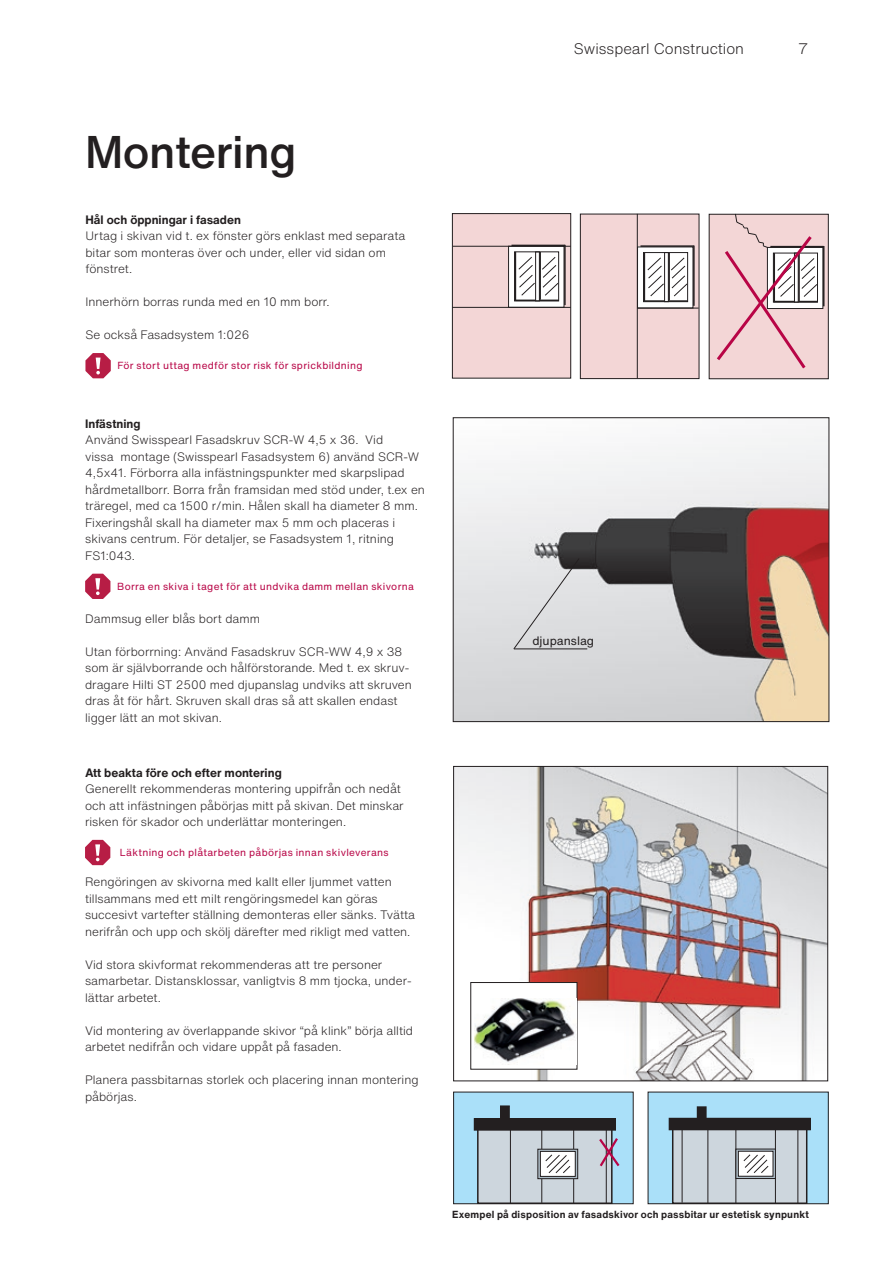
<style>
.page{position:relative;width:893px;height:1263px;background:#fff}
.page>*{position:absolute;margin:0;border:0;box-sizing:border-box;transform-origin:0 0}
.t1{font:500 45px "Helvetica Now Text";letter-spacing:-.01em;color:#231f20}
.t2{font:300 15px "Helvetica Now Text";color:#231f20}
.t3{font:300 12px/16.5px "Helvetica Now Text";color:#231f20}
.t4{font:700 12px "Helvetica Now Text";color:#231f20}
.t5{font:12px "Helvetica Now Text";color:#231f20}
.t6{font:10.2px "Helvetica Now Text";letter-spacing:.03em;color:#b80546}
.t7{font:700 10.2px "Helvetica Now Text";letter-spacing:.02em;color:#231f20}
</style>
<div class="page">
<svg style="left:85px;top:574px;width:25px;height:25px"></svg>
<svg style="left:85px;top:353px;width:26px;height:25px"></svg>
<img style="left:455px;top:430px;width:372px;height:290px">
<div style="left:453px;top:417px;width:376px;height:305px;border:1px solid #231f20"></div>
<svg style="left:513px;top:558px;width:67px;height:92px;background:#d4d5d7"></svg>
<hr style="left:514px;top:649px;width:73px;height:1px;background:#231f20">
<div style="left:452px;top:213px;width:42px;height:165px;background:#f3d6d6"></div>
<div style="left:491px;top:214px;width:80px;height:164px;background:#f3d6d6"></div>
<div style="left:621px;top:214px;width:78px;height:164px;background:#f3d6d6"></div>
<div style="left:580px;top:214px;width:42px;height:165px;background:#f3d6d6"></div>
<div style="left:749px;top:214px;width:79px;height:165px;background:#f3d6d6"></div>
<div style="left:709px;top:214px;width:43px;height:165px;background:#f3d6d6"></div>
<div style="left:767px;top:247px;width:56px;height:61px;background:#fff"></div>
<div style="left:773px;top:253px;width:45px;height:49px;border:1px solid #231f20"></div>
<hr style="left:770px;top:246px;width:54px;height:1px;background:#231f20">
<hr style="left:823px;top:246px;width:1px;height:60px;background:#231f20">
<svg style="left:510px;top:248px;width:52px;height:58px"></svg>
<div style="left:508px;top:246px;width:56px;height:62px;border:1px solid #231f20"></div>
<div style="left:515px;top:252px;width:44px;height:49px;background:#fff"></div>
<div style="left:514px;top:252px;width:45px;height:49px;border:1px solid #231f20"></div>
<div style="left:535px;top:251px;width:5px;height:50px;border:1px solid #231f20"></div>
<hr style="left:511px;top:245px;width:54px;height:1px;background:#231f20">
<hr style="left:564px;top:245px;width:2px;height:60px;background:#231f20">
<hr style="left:515px;top:252px;width:1px;height:49px;background:#231f20">
<hr style="left:539px;top:252px;width:2px;height:48px;background:#231f20">
<svg style="left:516px;top:257px;width:43px;height:44px"></svg>
<div style="left:637px;top:247px;width:56px;height:61px;background:#fff"></div>
<div style="left:643px;top:252px;width:45px;height:50px;border:1px solid #231f20"></div>
<div style="left:664px;top:252px;width:5px;height:50px;border:1px solid #231f20"></div>
<hr style="left:640px;top:245px;width:54px;height:2px;background:#231f20">
<hr style="left:693px;top:245px;width:2px;height:61px;background:#231f20">
<hr style="left:644px;top:253px;width:1px;height:49px;background:#231f20">
<hr style="left:644px;top:300px;width:21px;height:2px;background:#231f20">
<hr style="left:668px;top:300px;width:20px;height:2px;background:#231f20">
<hr style="left:668px;top:253px;width:2px;height:47px;background:#231f20">
<svg style="left:647px;top:257px;width:17px;height:39px"></svg>
<svg style="left:671px;top:258px;width:16px;height:38px"></svg>
<hr style="left:637px;top:214px;width:1px;height:164px;background:#231f20">
<hr style="left:637px;top:308px;width:62px;height:1px;background:#231f20">
<div style="left:709px;top:214px;width:120px;height:165px;border:1px solid #231f20"></div>
<div style="left:580px;top:214px;width:119px;height:165px;border:1px solid #231f20"></div>
<div style="left:452px;top:213px;width:119px;height:165px;border:1px solid #231f20"></div>
<hr style="left:452px;top:307px;width:119px;height:1px;background:#231f20">
<hr style="left:453px;top:246px;width:118px;height:1px;background:#231f20">
<svg style="left:714px;top:213px;width:103px;height:156px"></svg>
<svg style="left:85px;top:840px;width:25px;height:25px"></svg>
<img style="left:455px;top:768px;width:371px;height:311px">
<div style="left:453px;top:766px;width:375px;height:315px;border:1px solid #231f20"></div>
<div style="left:471px;top:982px;width:106px;height:87px;background:#fff"></div>
<div style="left:470px;top:982px;width:107px;height:87px;border:1px solid #231f20"></div>
<img style="left:475px;top:998px;width:101px;height:66px">
<div style="left:454px;top:1092px;width:179px;height:112px;background:#aae0f9"></div>
<div style="left:453px;top:1092px;width:180px;height:112px;border:1px solid #231f20"></div>
<div style="left:648px;top:1092px;width:180px;height:112px;background:#aae0f9"></div>
<div style="left:478px;top:1129px;width:134px;height:74px;background:#cdd6dd"></div>
<div style="left:477px;top:1128px;width:136px;height:76px;border:2px solid #231f20"></div>
<div style="left:474px;top:1118px;width:141px;height:12px;background:#231f20"></div>
<div style="left:500px;top:1106px;width:9px;height:16px;background:#231f20"></div>
<div style="left:500px;top:1106px;width:10px;height:16px;border:1px solid #231f20"></div>
<hr style="left:510px;top:1129px;width:1px;height:74px;background:#231f20">
<hr style="left:541px;top:1129px;width:1px;height:74px;background:#231f20">
<hr style="left:606px;top:1129px;width:1px;height:74px;background:#231f20">
<div style="left:673px;top:1119px;width:134px;height:84px;background:#cdd6dd"></div>
<div style="left:672px;top:1118px;width:135px;height:86px;border:2px solid #231f20"></div>
<div style="left:669px;top:1118px;width:141px;height:12px;background:#231f20"></div>
<hr style="left:573px;top:1128px;width:1px;height:75px;background:#231f20">
<hr style="left:682px;top:1129px;width:1px;height:74px;background:#231f20">
<hr style="left:798px;top:1129px;width:1px;height:74px;background:#231f20">
<hr style="left:775px;top:1119px;width:1px;height:85px;background:#231f20">
<hr style="left:736px;top:1129px;width:1px;height:75px;background:#231f20">
<hr style="left:708px;top:1128px;width:1px;height:75px;background:#231f20">
<svg style="left:599px;top:1135px;width:21px;height:34px"></svg>
<div style="left:538px;top:1149px;width:40px;height:30px;border:1px solid #231f20"></div>
<div style="left:540px;top:1151px;width:35px;height:25px;background:#fff"></div>
<div style="left:540px;top:1151px;width:36px;height:26px;border:1px solid #231f20"></div>
<svg style="left:738px;top:1151px;width:36px;height:26px"></svg>
<div style="left:736px;top:1149px;width:40px;height:30px;border:1px solid #231f20"></div>
<div style="left:738px;top:1151px;width:35px;height:25px;background:#fff"></div>
<div style="left:738px;top:1151px;width:35px;height:25px;border:1px solid #231f20"></div>
<svg style="left:743px;top:1154px;width:25px;height:19px"></svg>
<div style="left:697px;top:1107px;width:9px;height:15px;background:#231f20"></div>
<div style="left:697px;top:1106px;width:9px;height:17px;border:1px solid #231f20"></div>
<svg style="left:545px;top:1154px;width:25px;height:19px"></svg>
<h1 class="t1" style="left:85px;top:121px;width:213px">Montering</h1>
<p class="t4" style="left:85px;top:211px;width:157px">Hål och öppningar i fasaden</p>
<p class="t3" style="left:85px;top:228px;width:321px">Urtag i skivan vid t. ex fönster görs enklast med separata bitar som monteras över och under, eller vid sidan om fönstret.</p>
<p class="t3" style="left:85px;top:294px;width:246px">Innerhörn borras runda med en 10 mm borr.</p>
<p class="t3" style="left:85px;top:327px;width:165px">Se också Fasadsystem 1:026</p>
<p class="t6" style="left:117px;top:359px;width:247px">För stort uttag medför stor risk för sprickbildning</p>
<p class="t4" style="left:85px;top:416px;width:57px">Infästning</p>
<p class="t3" style="left:85px;top:432px;width:341px">Använd Swisspearl Fasadskruv SCR-W 4,5 x 36. Vid<br>vissa montage (Swisspearl Fasadsystem 6) använd SCR-W 4,5x41. Förborra alla infästningspunkter med skarpslipad hårdmetallborr. Borra från framsidan med stöd under, t.ex en träregel, med ca 1500 r/min. Hålen skall ha diameter 8 mm.<br>Fixeringshål skall ha diameter max 5 mm och placeras i skivans centrum. För detaljer, se Fasadsystem 1, ritning FS1:043.</p>
<p class="t6" style="left:117px;top:579px;width:298px">Borra en skiva i taget för att undvika damm mellan skivorna</p>
<p class="t3" style="left:85px;top:610px;width:176px">Dammsug eller blås bort damm</p>
<p class="t3" style="left:85px;top:643px;width:328px">Utan förborrning: Använd Fasadskruv SCR-WW 4,9 x 38 som är självborrande och hålförstorande. Med t. ex skruv&shy;dragare Hilti ST 2500 med djupanslag undviks att skruven dras åt för hårt. Skruven skall dras så att skallen endast ligger lätt an mot skivan.</p>
<p class="t4" style="left:85px;top:764px;width:198px">Att beakta före och efter montering</p>
<p class="t3" style="left:85px;top:780px;width:320px">Generellt rekommenderas montering uppifrån och nedåt och att infästningen påbörjas mitt på skivan. Det minskar risken för skador och underlättar monteringen.</p>
<p class="t6" style="left:120px;top:846px;width:270px">Läktning och plåtarbeten påbörjas innan skivleverans</p>
<p class="t3" style="left:85px;top:873px;width:332px">Rengöringen av skivorna med kallt eller ljummet vatten tillsammans med ett milt rengöringsmedel kan göras succesivt vartefter ställning demonteras eller sänks. Tvätta nerifrån och upp och skölj därefter med rikligt med vatten.</p>
<p class="t3" style="left:85px;top:956px;width:328px">Vid stora skivformat rekommenderas att tre personer samarbetar. Distansklossar, vanligtvis 8 mm tjocka, under&shy;lättar arbetet.</p>
<p class="t3" style="left:85px;top:1022px;width:330px">Vid montering av överlappande skivor “på klink” börja alltid arbetet nedifrån och vidare uppåt på fasaden.</p>
<p class="t3" style="left:85px;top:1071px;width:335px">Planera passbitarnas storlek och placering innan montering påbörjas.</p>
<p class="t2" style="left:574px;top:38px;width:172px">Swisspearl Construction</p>
<p class="t2" style="left:798px;top:38px;width:11px">7</p>
<p class="t5" style="left:532px;top:632px;width:63px">djupanslag</p>
<p class="t7" style="left:452px;top:1208px;width:358px">Exempel på disposition av fasadskivor och passbitar ur estetisk synpunkt</p>
</div>
